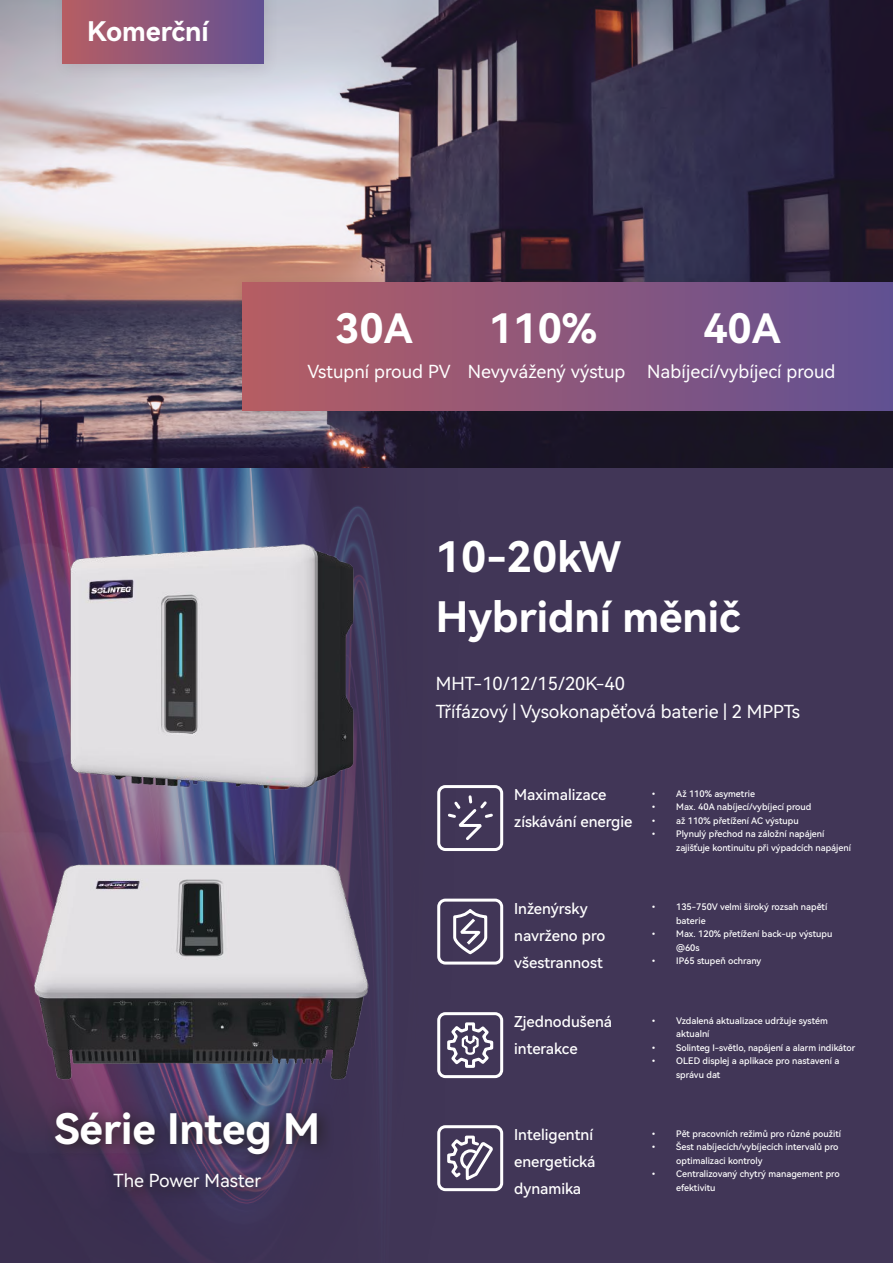
<style>
.page{position:relative;width:893px;height:1263px;background:#413657}
.page>*{position:absolute;margin:0;border:0;box-sizing:border-box;transform-origin:0 0}
.t1{font:42px/60px "Harmony OS Sans Bold";color:#fff}
.t2{font:40.5px "Harmony OS Sans Bold";color:#fff}
.t3{font:27px "Harmony OS Sans Bold";color:#fff}
.t4{font:18px/28.8px "Harmony OS Sans SC";color:#fff}
.t5{font:18px "Harmony OS Sans";color:#fff}
.t6{font:15px/27px "Harmony OS Sans Medium";color:#fff}
.t7{font:9px/13.5px "Harmony OS Sans SC Medium";color:#fff}
</style>
<div class="page">
<img style="left:0;top:468px;width:504px;height:739px">
<img style="left:0;top:0;width:893px;height:468px">
<div style="left:231px;top:271px;width:662px;height:156px;background:#241f1f;opacity:.2"></div>
<div style="left:242px;top:283px;width:651px;height:127px;background:linear-gradient(to right,#b75d64,#625193)"></div>
<div style="left:52px;top:0;width:229px;height:81px;background:#241f1f;opacity:.1"></div>
<div style="left:63px;top:0;width:201px;height:64px;background:linear-gradient(to right,#b65d64,#625193)"></div>
<img style="left:49px;top:524px;width:340px;height:285px">
<img style="left:0;top:823px;width:388px;height:285px">
<svg style="left:45px;top:1102px;width:289px;height:102px"></svg>
<div style="left:437px;top:899px;width:66px;height:65px;border:3px solid #fff;border-radius:7px"></div>
<svg style="left:452px;top:910px;width:37px;height:46px"></svg>
<div style="left:437px;top:1125px;width:66px;height:66px;border:3px solid #fff;border-radius:7px"></div>
<svg style="left:446px;top:1134px;width:50px;height:49px"></svg>
<div style="left:437px;top:785px;width:66px;height:66px;border:3px solid #fff;border-radius:7px"></div>
<svg style="left:446px;top:793px;width:49px;height:50px"></svg>
<div style="left:437px;top:1012px;width:66px;height:66px;border:3px solid #fff;border-radius:7px"></div>
<svg style="left:446px;top:1021px;width:49px;height:48px"></svg>
<hr style="left:892px;top:234px;width:1px;height:285px;background:#fff">
<h3 class="t3" style="left:87px;top:13px;width:123px">Komerční</h3>
<h2 class="t2" style="left:335px;top:301px;width:79px">30A</h2>
<h3 class="t5" style="left:307px;top:359px;width:145px">Vstupní proud PV</h3>
<h2 class="t2" style="left:489px;top:300px;width:109px">110%</h2>
<h2 class="t2" style="left:703px;top:300px;width:79px">40A</h2>
<h3 class="t5" style="left:468px;top:359px;width:369px">Nevyvážený výstup Nabíjecí/vybíjecí proud</h3>
<h1 class="t1" style="left:436px;top:525px;width:306px">10-20kW<br>Hybridní měnič</h1>
<h3 class="t4" style="left:436px;top:668px;width:366px">MHT-10/12/15/20K-40<br>Třífázový | Vysokonapěťová baterie | 2 MPPTs</h3>
<h3 class="t6" style="left:514px;top:780px;width:120px">Maximalizace získávání energie</h3>
<h3 class="t6" style="left:514px;top:894px;width:93px">Inženýrsky navrženo pro všestrannost</h3>
<h3 class="t6" style="left:514px;top:1008px;width:99px">Zjednodušená interakce</h3>
<p class="t7" style="left:649px;top:786px;width:107px">• Až 110% asymetrie</p>
<p class="t7" style="left:649px;top:800px;width:164px">• Max. 40A nabíjecí/vybíjecí proud</p>
<p class="t7" style="left:649px;top:813px;width:151px">• až 110% přetížení AC výstupu</p>
<p class="t7" style="left:676px;top:827px;width:176px;text-indent:-27px">• Plynulý přechod na záložní napájení zajišťuje kontinuitu při výpadcích napájení</p>
<p class="t7" style="left:676px;top:900px;width:153px;text-indent:-27px">• 135-750V velmi široký rozsah napětí baterie</p>
<p class="t7" style="left:676px;top:927px;width:158px;text-indent:-27px">• Max. 120% přetížení back-up výstupu @60s</p>
<p class="t7" style="left:649px;top:954px;width:114px">• IP65 stupeň ochrany</p>
<p class="t7" style="left:676px;top:1013px;width:153px;text-indent:-27px">• Vzdalená aktualizace udržuje systém aktualní</p>
<p class="t7" style="left:649px;top:1040px;width:208px">• Solinteg I-světlo, napájení a alarm indikátor</p>
<p class="t7" style="left:676px;top:1054px;width:165px;text-indent:-27px">• OLED displej a aplikace pro nastavení a správu dat</p>
<h1 class="t1" style="left:55px;top:1097px;width:267px">Série Integ M</h1>
<h3 class="t4" style="left:114px;top:1165px;width:149px">The Power Master</h3>
<h3 class="t6" style="left:514px;top:1121px;width:83px">Inteligentní energetická dynamika</h3>
<p class="t7" style="left:649px;top:1126px;width:193px">• Pět pracovních režimů pro různé použití</p>
<p class="t7" style="left:676px;top:1140px;width:164px;text-indent:-27px">• Šest nabíjecích/vybíjecích intervalů pro optimalizaci kontroly</p>
<p class="t7" style="left:676px;top:1167px;width:165px;text-indent:-27px">• Centralizovaný chytrý management pro efektivitu</p>
</div>
